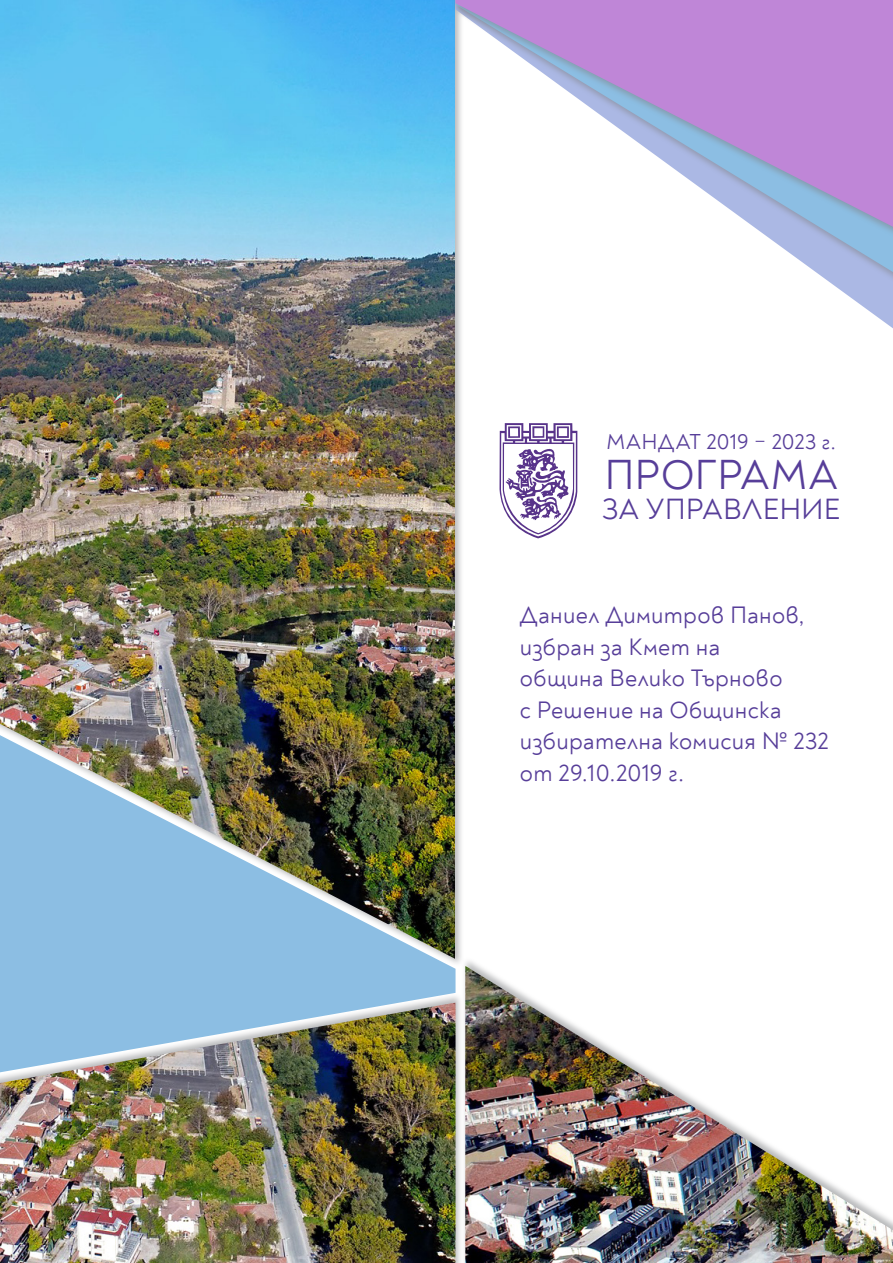
<style>
.page{position:relative;width:893px;height:1263px;background:#fff}
.page>*{position:absolute;margin:0;border:0;box-sizing:border-box;transform-origin:0 0}
.Lilavo_Zaglavie{font:42.45px "Noah";letter-spacing:.01em;color:#573e99}
.Lilavo_Zaglavie-2{font:29.55px "Noah";letter-spacing:.005em;color:#573e99}
.Lilavo_Zaglavie-3{font:24px "Noah";letter-spacing:.01em;color:#573e99}
.Lilavo_Zaglavie-4{font:21.75px "Noah";letter-spacing:.01em;color:#573e99}
</style>
<div class="page">
<div style="left:0;top:967px;width:455px;height:26px;background:#8cbee3"></div>
<div style="left:0;top:0;width:464px;height:967px;background:#808285;opacity:.55"></div>
<img style="left:0;top:0;width:455px;height:959px">
<div style="left:0;top:993px;width:464px;height:270px;background:#808285;opacity:.55"></div>
<img style="left:0;top:1002px;width:455px;height:261px">
<svg style="left:499px;top:423px;width:78px;height:115px"></svg>
<div style="left:452px;top:0;width:441px;height:312px;background:#808285;opacity:.55"></div>
<svg style="left:455px;top:262px;width:438px;height:10px"></svg>
<div style="left:452px;top:0;width:441px;height:262px;background:#808285;opacity:.55"></div>
<svg style="left:455px;top:0;width:438px;height:227px"></svg>
<div style="left:462px;top:957px;width:431px;height:306px;background:#808285;opacity:.55"></div>
<img style="left:465px;top:966px;width:428px;height:297px">
<p class="Lilavo_Zaglavie-4" style="left:607px;top:428px;width:231px">МАНДАТ 2019 – 2023 г.</p>
<p class="Lilavo_Zaglavie" style="left:604px;top:449px;width:235px">ПРОГРАМА</p>
<p class="Lilavo_Zaglavie-2" style="left:602px;top:491px;width:240px">ЗА УПРАВЛЕНИЕ</p>
<p class="Lilavo_Zaglavie-3" style="left:520px;top:601px;width:286px">Даниел Димитров Панов,</p>
<p class="Lilavo_Zaglavie-3" style="left:520px;top:632px;width:202px">избран за Кмет на</p>
<p class="Lilavo_Zaglavie-3" style="left:520px;top:664px;width:264px">община Велико Търново</p>
<p class="Lilavo_Zaglavie-3" style="left:520px;top:695px;width:263px">с Решение на Общинска</p>
<p class="Lilavo_Zaglavie-3" style="left:520px;top:727px;width:310px">избирателна комисия № 232</p>
<p class="Lilavo_Zaglavie-3" style="left:520px;top:758px;width:166px">от 29.10.2019 г.</p>
</div>
